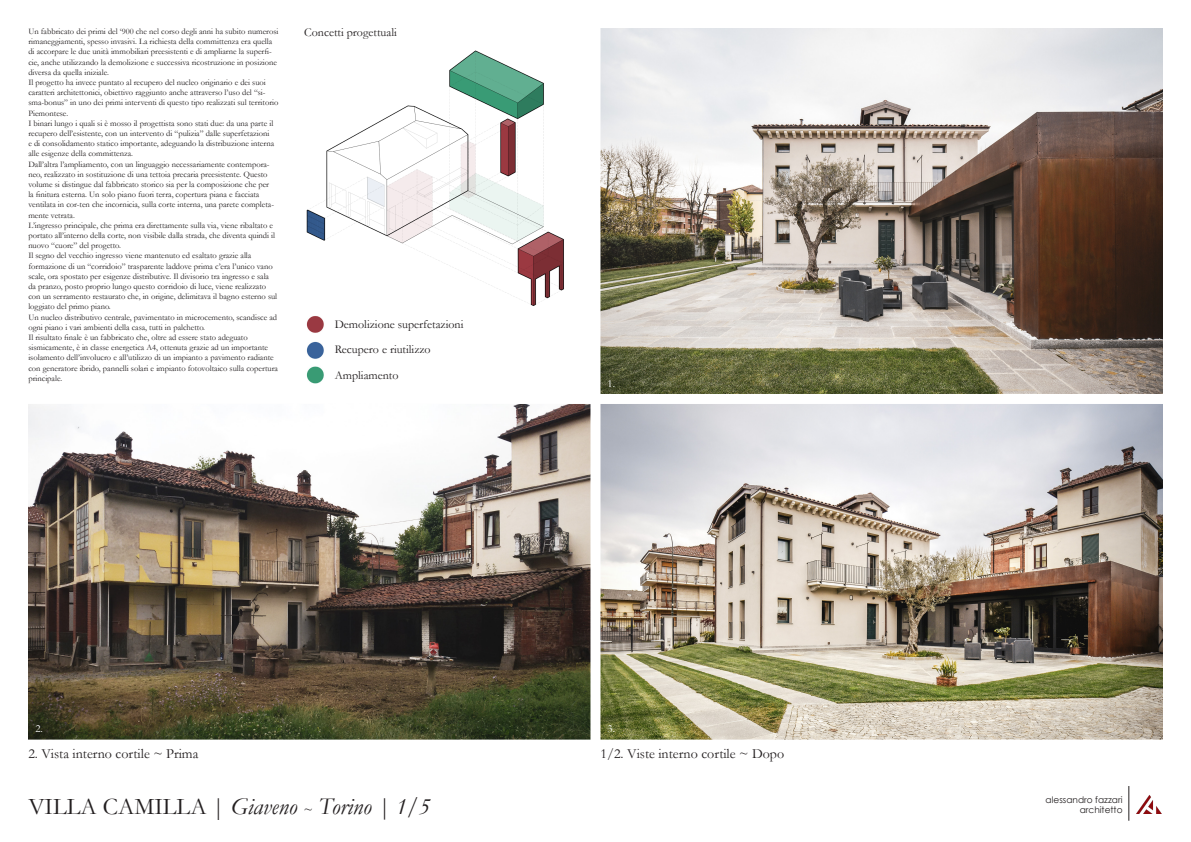
<style>
.page{position:relative;width:1191px;height:842px;background:#fff}
.page>*{position:absolute;margin:0;border:0;box-sizing:border-box;transform-origin:0 0}
.t1{font:italic 24px "Garamond";color:#231f20}
.t2{font:14px "Garamond";color:#231f20}
.t3{font:12px "Garamond";color:#231f20}
.t4{font:11px "Garamond";color:#fff}
.t5{font:9px/10.8px "Century Gothic";color:#231f20;text-align:right}
.t6{font:8.5px/10.2px "Garamond";color:#231f20}
.s1{font-style:normal}
.s2{font-size:14px}
</style>
<div class="page">
<img style="left:28px;top:404px;width:1134px;height:336px">
<img style="left:600px;top:28px;width:562px;height:366px">
<img style="left:306px;top:50px;width:258px;height:256px">
<img style="left:306px;top:316px;width:18px;height:17px">
<img style="left:306px;top:341px;width:18px;height:18px">
<img style="left:306px;top:366px;width:18px;height:18px">
<div style="left:590px;top:0;width:10px;height:842px;background:#fff"></div>
<div style="left:295px;top:44px;width:40px;height:69px;background:#fff"></div>
<img style="left:1136px;top:795px;width:25px;height:18px">
<hr style="left:1128px;top:786px;width:1px;height:35px;background:#231f20">
<p class="t6" style="left:28px;top:26px;width:252px">Un fabbricato dei primi del ‘900 che nel corso degli anni ha subito numerosi</p>
<p class="t3" style="left:304px;top:24px;width:94px">Concetti progettuali</p>
<p class="t6" style="left:28px;top:36px;width:250px">rimaneggiamenti, spesso invasivi. La richiesta della committenza era quella di accorpare le due unità immobiliari preesistenti e di ampliarne la superfi&shy;cie, anche utilizzando la demolizione e successiva ricostruzione in posizione diversa da quella iniziale.</p>
<p class="t6" style="left:28px;top:77px;width:252px">Il progetto ha invece puntato al recupero del nucleo originario e dei suoi caratteri architettonici, obiettivo raggiunto anche attraverso l’uso del “si&shy;sma-bonus” in uno dei primi interventi di questo tipo realizzati sul territorio Piemontese.</p>
<p class="t6" style="left:28px;top:118px;width:247px">I binari lungo i quali si è mosso il progettista sono stati due: da una parte il recupero dell’esistente, con un intervento di “pulizia” dalle superfetazioni e di consolidamento statico importante, adeguando la distribuzione interna alle esigenze della committenza.</p>
<p class="t6" style="left:28px;top:159px;width:247px">Dall’altra l’ampliamento, con un linguaggio necessariamente contempora&shy;neo, realizzato in sostituzione di una tettoia precaria preesistente. Questo volume si distingue dal fabbricato storico sia per la composizione che per la finitura esterna. Un solo piano fuori terra, copertura piana e facciata ventilata in cor-ten che incornicia, sulla corte interna, una parete completa&shy;mente vetrata.</p>
<p class="t6" style="left:28px;top:220px;width:248px">L’ingresso principale, che prima era direttamente sulla via, viene ribaltato e portato all’interno della corte, non visibile dalla strada, che diventa quindi il nuovo “cuore” del progetto.</p>
<p class="t6" style="left:28px;top:250px;width:250px">Il segno del vecchio ingresso viene mantenuto ed esaltato grazie alla formazione di un “corridoio” trasparente laddove prima c’era l’unico vano scale, ora spostato per esigenze distributive. Il divisorio tra ingresso e sala da pranzo, posto proprio lungo questo corridoio di luce, viene realizzato con un serramento restaurato che, in origine, delimitava il bagno esterno sul loggiato del primo piano.</p>
<p class="t6" style="left:28px;top:312px;width:250px">Un nucleo distributivo centrale, pavimentato in microcemento, scandisce ad ogni piano i vari ambienti della casa, tutti in palchetto.</p>
<p class="t6" style="left:28px;top:332px;width:251px">Il risultato finale è un fabbricato che, oltre ad essere stato adeguato sismicamente, è in classe energetica A4, ottenuta grazie ad un importante isolamento dell’involucro e all’utilizzo di un impianto a pavimento radiante con generatore ibrido, pannelli solari e impianto fotovoltaico sulla copertura principale.</p>
<p class="t3" style="left:335px;top:342px;width:98px">Recupero e riutilizzo</p>
<p class="t3" style="left:335px;top:316px;width:130px">Demolizione superfetazioni</p>
<p class="t3" style="left:335px;top:367px;width:65px">Ampliamento</p>
<p class="t4" style="left:607px;top:376px;width:9px">1.</p>
<p class="t4" style="left:35px;top:721px;width:9px">2.</p>
<p class="t4" style="left:607px;top:721px;width:9px">3.</p>
<p class="t2" style="left:28px;top:744px;width:172px">2. Vista interno cortile ~ Prima</p>
<p class="t2" style="left:600px;top:744px;width:185px">1/2. Viste interno cortile ~ Dopo</p>
<p class="t1" style="left:28px;top:790px;width:403px"><span class="s1">VILLA CAMILLA |</span> Giaveno <span class="s2">~</span> Torino | 1/5</p>
<p class="t5" style="left:1045px;top:794px;width:78px">alessandro fazzari architetto</p>
</div>
